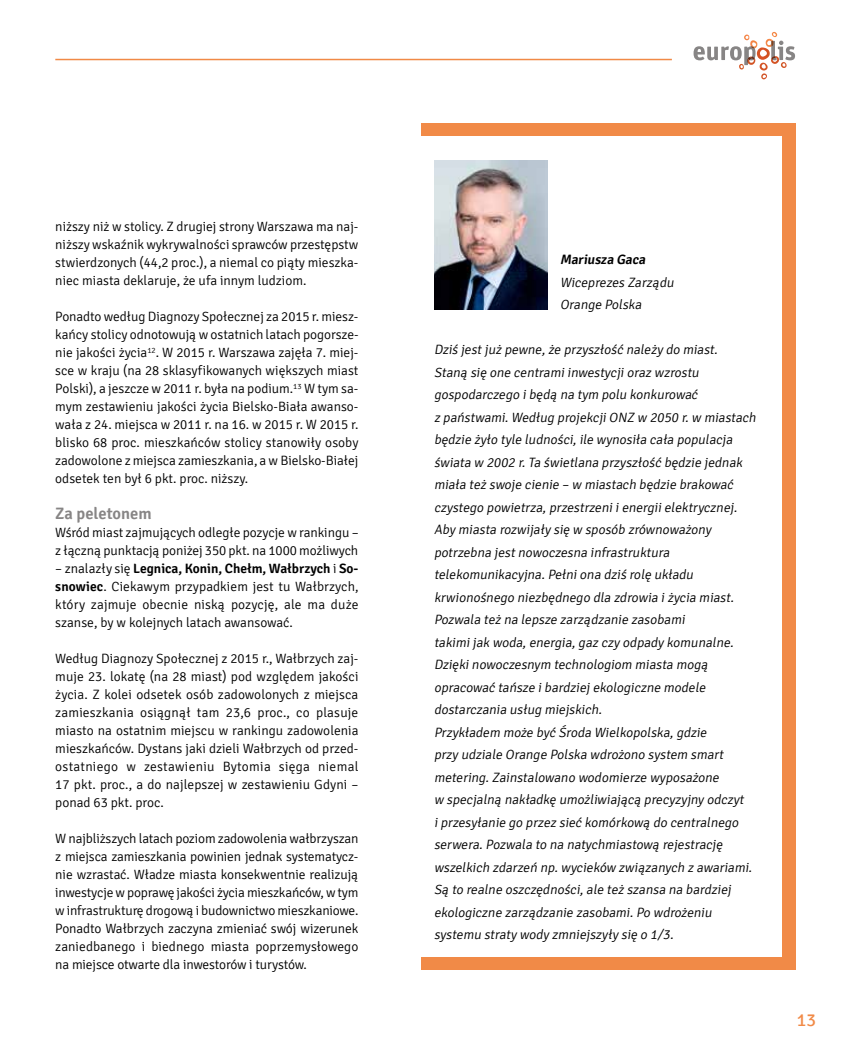
<style>
.page{position:relative;width:851px;height:1063px;background:#fff}
.page>*{position:absolute;margin:0;border:0;box-sizing:border-box;transform-origin:0 0}
.t1{font:18px "Signika";color:#f18a47}
.t2{font:600 16.5px "Signika";color:#878585}
.t3{font:300 13.5px/18px "Signika";letter-spacing:-.005em;color:#000;text-align:justify}
.t4{font:italic 300 13.5px/22.5px "Signika";color:#000}
.t5{font:italic 600 13.5px "Signika";color:#000}
.s1{font-weight:600}
</style>
<div class="page">
<svg style="left:693px;top:32px;width:102px;height:47px"></svg>
<hr style="left:55px;top:59px;width:616px;height:1px;background:#f18a47">
<div style="left:421px;top:123px;width:374px;height:846px;background:#f18a47"></div>
<div style="left:407px;top:136px;width:374px;height:821px;background:#fff"></div>
<img style="left:434px;top:161px;width:113px;height:148px">
<p class="t3" style="left:55px;top:218px;width:304px">niższy niż w stolicy. Z drugiej strony Warszawa ma naj&shy;niższy wskaźnik wykrywalności sprawców przestępstw stwierdzonych (44,2 proc.), a niemal co piąty mieszka&shy;niec miasta deklaruje, że ufa innym ludziom.</p>
<p class="t3" style="left:55px;top:308px;width:305px">Ponadto według Diagnozy Społecznej za 2015 r. miesz&shy;kańcy stolicy odnotowują w ostatnich latach pogorsze&shy;nie jakości życia<sup>12</sup>. W 2015 r. Warszawa zajęła 7. miej&shy;sce w kraju (na 28 sklasyfikowanych większych miast Polski), a jeszcze w 2011 r. była na podium.<sup>13</sup> W tym sa&shy;mym zestawieniu jakości życia Bielsko-Biała awanso&shy;wała z 24. miejsca w 2011 r. na 16. w 2015 r. W 2015 r. blisko 68 proc. mieszkańców stolicy stanowiły osoby zadowolone z miejsca zamieszkania, a w Bielsko-Białej odsetek ten był 6 pkt. proc. niższy.</p>
<p class="t2" style="left:55px;top:504px;width:98px">Za peletonem</p>
<p class="t3" style="left:55px;top:524px;width:305px">Wśród miast zajmujących odległe pozycje w rankingu – z łączną punktacją poniżej 350 pkt. na 1000 możliwych</p>
<p class="t3" style="left:55px;top:560px;width:305px">– znalazły się <span class="s1">Legnica, Konin, Chełm, Wałbrzych</span> i <span class="s1">So&shy;snowiec</span>. Ciekawym przypadkiem jest tu Wałbrzych, który zajmuje obecnie niską pozycję, ale ma duże szanse, by w kolejnych latach awansować.</p>
<p class="t3" style="left:55px;top:650px;width:305px">Według Diagnozy Społecznej z 2015 r., Wałbrzych zaj&shy;muje 23. lokatę (na 28 miast) pod względem jakości życia. Z kolei odsetek osób zadowolonych z miejsca zamieszkania osiągnął tam 23,6 proc., co plasuje miasto na ostatnim miejscu w rankingu zadowolenia mieszkańców. Dystans jaki dzieli Wałbrzych od przed&shy;ostatniego w zestawieniu Bytomia sięga niemal 17 pkt. proc., a do najlepszej w zestawieniu Gdyni – ponad 63 pkt. proc.</p>
<p class="t3" style="left:55px;top:830px;width:305px">W najbliższych latach poziom zadowolenia wałbrzyszan z miejsca zamieszkania powinien jednak systematycz&shy;nie wzrastać. Władze miasta konsekwentnie realizują inwestycje w poprawę jakości życia mieszkańców, w tym w infrastrukturę drogową i budownictwo mieszkaniowe.<br>Ponadto Wałbrzych zaczyna zmieniać swój wizerunek zaniedbanego i biednego miasta poprzemysłowego na miejsce otwarte dla inwestorów i turystów.</p>
<p class="t5" style="left:560px;top:252px;width:89px">Mariusza Gaca</p>
<p class="t4" style="left:560px;top:271px;width:118px">Wiceprezes Zarządu<br>Orange Polska</p>
<p class="t4" style="left:434px;top:339px;width:325px">Dziś jest już pewne,że przyszłość należy do miast.<br>Staną się one centramiinwestycjioraz wzrostu gospodarczego ibędą na tym polu konkurować<br>z państwami.Według projekcjiONZ w 2050 r.w miastach będzie żyło tyle ludności,ile wynosiła cała populacja świata w 2002 r.Ta świetlana przyszłość będzie jednak miała też swoje cienie – w miastach będzie brakować czystego powietrza,przestrzeniienergiielektrycznej.<br>Aby miasta rozwijały się w sposób zrównoważony potrzebna jest nowoczesna infrastruktura telekomunikacyjna.Pełniona dziś rolę układu krwionośnego niezbędnego dla zdrowia iżycia miast.<br>Pozwala też na lepsze zarządzanie zasobami<br>takimijak woda,energia,gaz czy odpady komunalne.<br>Dziękinowoczesnym technologiom miasta mogą opracować tańsze ibardziejekologiczne modele dostarczania usług miejskich.<br>Przy kładem może być Środa Wielkopolska,gdzie<br>przy udziale Orange Polska wdrożono system smart metering.Zainstalowano wodomierze wyposażone<br>w specjalną nakładkę umożliwiającą precyzyjny odczyt iprzesyłanie go przez sieć komórkową do centralnego serwera.Pozwala to na natychmiastową rejestrację wszelkich zdarzeń np.wycieków związanych z awariami.<br>Są to realne oszczędności,ale też szansa na bardziej ekologiczne zarządzanie zasobami.Po wdrożeniu systemu straty wody zmniejszyły się o 1/3.</p>
<h1 class="t1" style="left:796px;top:1010px;width:21px">13</h1>
</div>
